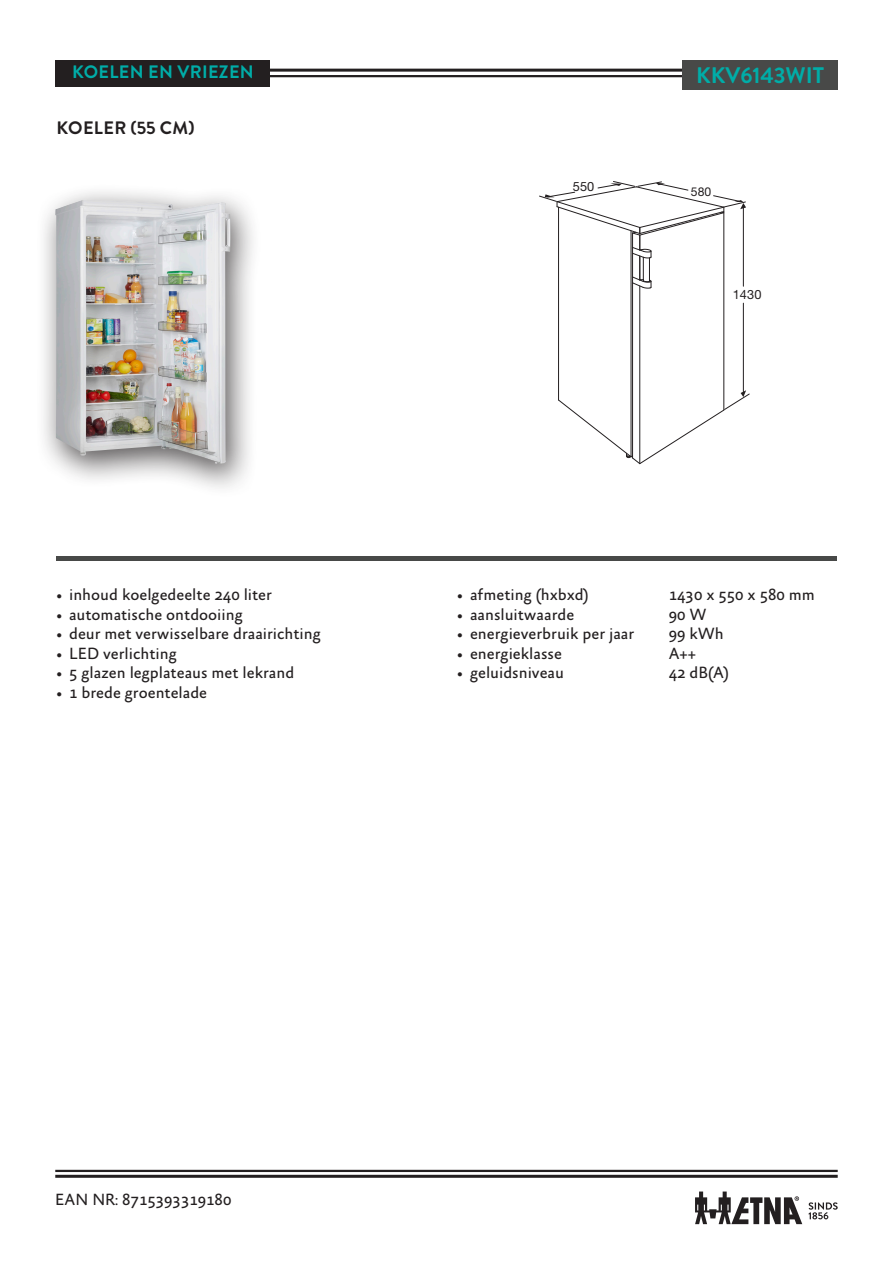
<style>
.page{position:relative;width:893px;height:1263px;background:#fff}
.page>*{position:absolute;margin:0;border:0;box-sizing:border-box;transform-origin:0 0}
.Kop{font:700 22.5px "Brandon Grotesque";color:#00ada8}
.Kop-2{font:700 18px "Brandon Grotesque";letter-spacing:.02em;color:#00ada8}
.Kop-3{font:700 18px "Brandon Grotesque";letter-spacing:.02em;color:#231f20}
.EAN_NR_nieuwe_basis{font:16.5px "Absara Sans";color:#231f20}
.t1{font:12.75px "Helvetica Neue";letter-spacing:.01em;color:#231f20}
.t2{font:12.15px "Helvetica Neue";color:#231f20}
</style>
<div class="page">
<hr style="left:55px;top:69px;width:783px;height:3px;background:#231f20">
<hr style="left:55px;top:1175px;width:783px;height:3px;background:#231f20">
<hr style="left:55px;top:1170px;width:783px;height:2px;background:#231f20">
<hr style="left:55px;top:75px;width:783px;height:2px;background:#231f20">
<svg style="left:808px;top:1202px;width:30px;height:17px"></svg>
<svg style="left:695px;top:1191px;width:107px;height:33px"></svg>
<div style="left:682px;top:60px;width:156px;height:30px;background:#484948"></div>
<div style="left:35px;top:183px;width:228px;height:315px;background:#231f20;opacity:.75"></div>
<img style="left:55px;top:200px;width:175px;height:264px">
<svg style="left:559px;top:289px;width:165px;height:101px"></svg>
<hr style="left:724px;top:213px;width:1px;height:197px;background:#231f20">
<hr style="left:639px;top:286px;width:1px;height:178px;background:#231f20">
<hr style="left:631px;top:231px;width:1px;height:226px;background:#231f20">
<hr style="left:632px;top:233px;width:1px;height:225px;background:#231f20">
<hr style="left:558px;top:207px;width:1px;height:193px;background:#231f20">
<hr style="left:743px;top:303px;width:1px;height:89px;background:#231f20">
<svg style="left:558px;top:390px;width:192px;height:74px"></svg>
<svg style="left:539px;top:181px;width:207px;height:108px"></svg>
<hr style="left:56px;top:557px;width:781px;height:4px;background:#484948">
<div style="left:55px;top:60px;width:215px;height:26px;background:#231f20"></div>
<p class="Kop-2" style="left:72px;top:59px;width:183px">KOELEN EN VRIEZEN</p>
<p class="Kop-2" style="left:64px;top:61px;width:122px">KOOKPLATEN</p>
<p class="Kop" style="left:696px;top:59px;width:129px">KKV6143WIT</p>
<p class="Kop-3" style="left:56px;top:115px;width:140px">KOELER (55 CM)</p>
<p class="EAN_NR_nieuwe_basis" style="left:56px;top:586px;width:217px">• inhoud koelgedeelte 240 liter</p>
<p class="EAN_NR_nieuwe_basis" style="left:56px;top:605px;width:188px">• automatische ontdooiing</p>
<p class="EAN_NR_nieuwe_basis" style="left:56px;top:625px;width:266px">• deur met verwisselbare draairichting</p>
<p class="EAN_NR_nieuwe_basis" style="left:56px;top:644px;width:122px">• LED verlichting</p>
<p class="EAN_NR_nieuwe_basis" style="left:56px;top:664px;width:239px">• 5 glazen legplateaus met lekrand</p>
<p class="EAN_NR_nieuwe_basis" style="left:56px;top:683px;width:152px">• 1 brede groentelade</p>
<p class="t1" style="left:573px;top:179px;width:23px">550</p>
<p class="t2" style="left:691px;top:184px;width:22px">580</p>
<p class="t1" style="left:733px;top:287px;width:30px">1430</p>
<p class="EAN_NR_nieuwe_basis" style="left:457px;top:586px;width:133px">• afmeting (hxbxd)</p>
<p class="EAN_NR_nieuwe_basis" style="left:669px;top:586px;width:148px">1430 x 550 x 580 mm</p>
<p class="EAN_NR_nieuwe_basis" style="left:457px;top:605px;width:118px">• aansluitwaarde</p>
<p class="EAN_NR_nieuwe_basis" style="left:669px;top:605px;width:39px">90 W</p>
<p class="EAN_NR_nieuwe_basis" style="left:457px;top:625px;width:178px">• energieverbruik per jaar</p>
<p class="EAN_NR_nieuwe_basis" style="left:669px;top:625px;width:56px">99 kWh</p>
<p class="EAN_NR_nieuwe_basis" style="left:457px;top:644px;width:106px">• energieklasse</p>
<p class="EAN_NR_nieuwe_basis" style="left:669px;top:644px;width:29px">A++</p>
<p class="EAN_NR_nieuwe_basis" style="left:457px;top:664px;width:108px">• geluidsniveau</p>
<p class="EAN_NR_nieuwe_basis" style="left:669px;top:664px;width:62px">42 dB(A)</p>
<p class="EAN_NR_nieuwe_basis" style="left:55px;top:1190px;width:178px">EAN NR: 8715393319180</p>
</div>
